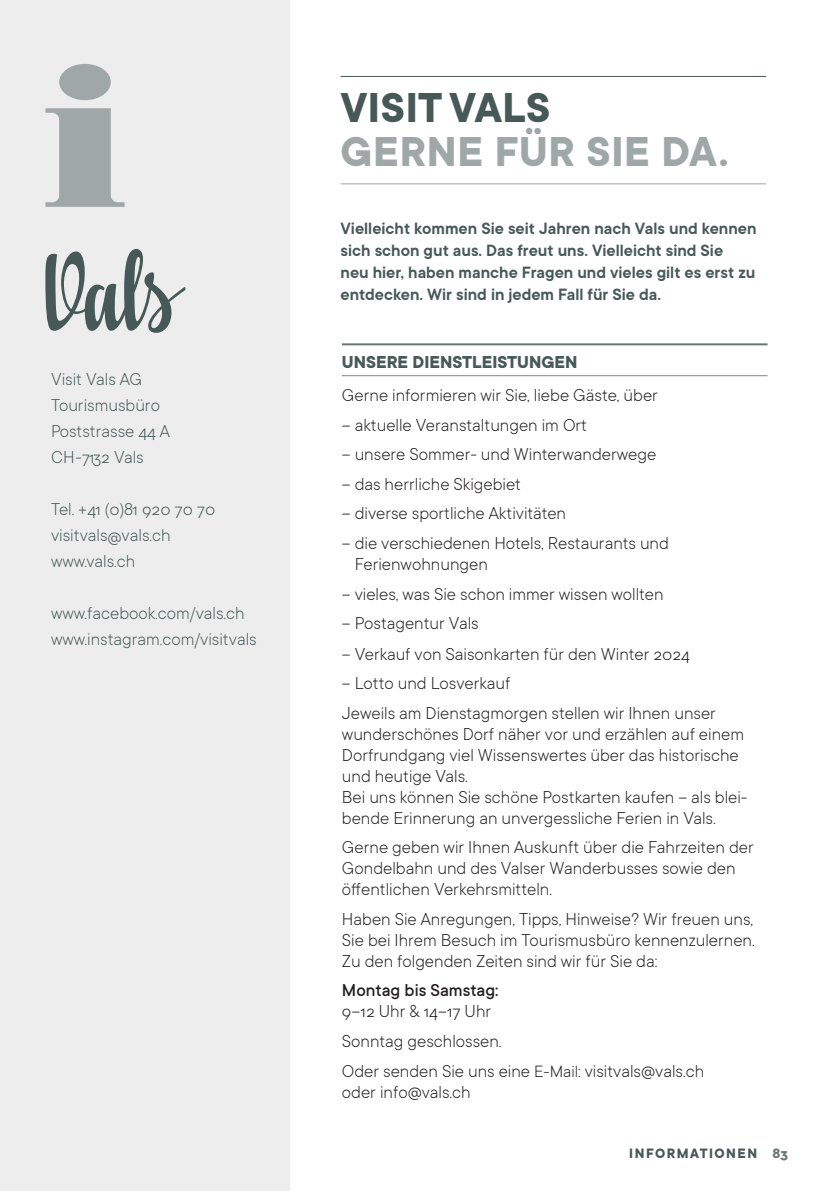
<style>
.page{position:relative;width:840px;height:1191px;background:#fff}
.page>*{position:absolute;margin:0;border:0;box-sizing:border-box;transform-origin:0 0}
.t1{font:700 46px "TT Commons";letter-spacing:.015em;color:#9fa8a7}
.t2{font:700 46px "TT Commons";letter-spacing:.015em;color:#475957}
.t3{font:300 19px/21px "TT Commons";color:#231f20}
.t4{font:300 19px/26px "TT Commons";color:#475957}
.t5{font:700 19px "TT Commons";color:#475957}
.t6{font:500 19px "TT Commons";color:#231f20}
.t7{font:600 18px/22px "TT Commons";color:#475957}
.t8{font:700 15px "TT Commons";letter-spacing:.1em;color:#475957}
.s1{font-size:18px}
.s2{color:#697876}
</style>
<div class="page">
<hr style="left:342px;top:343px;width:425px;height:2px;background:#697876">
<hr style="left:342px;top:375px;width:425px;height:1px;background:#7a8785">
<hr style="left:340px;top:76px;width:425px;height:1px;background:#475957">
<hr style="left:340px;top:183px;width:425px;height:1px;background:#9fa8a7">
<div style="left:0;top:0;width:289px;height:1191px;background:#eeeded"></div>
<svg style="left:45px;top:64px;width:79px;height:143px"></svg>
<svg style="left:45px;top:248px;width:141px;height:85px"></svg>
<p class="t4" style="left:51px;top:365px;width:120px">Visit Vals AG<br>Tourismusbüro<br>Poststrasse 44 A<br>CH-7132 Vals</p>
<p class="t4" style="left:51px;top:495px;width:166px">Tel. +41 (0)81 920 70 70 visitvals@vals.ch www.vals.ch</p>
<p class="t4" style="left:51px;top:599px;width:207px">www.facebook.com/vals.ch www.instagram.com/visitvals</p>
<h1 class="t2" style="left:340px;top:78px;width:211px">VISITVALS</h1>
<h1 class="t1" style="left:340px;top:122px;width:389px">GERNE FÜR SIE DA.</h1>
<p class="t7" style="left:340px;top:217px;width:417px">Vielleicht kommen Sie seit Jahren nach Vals und kennen sich schon gut aus. Das freut uns. Vielleicht sind Sie<br>neu hier, haben manche Fragen und vieles gilt es erst zu entdecken. Wir sind in jedem Fall für Sie da.</p>
<p class="t5" style="left:342px;top:349px;width:237px">UNSERE DIENSTLEISTUNGEN</p>
<p class="t3" style="left:342px;top:384px;width:317px">Gerne informieren wir Sie, liebe Gäste, über</p>
<p class="t3" style="left:342px;top:414px;width:246px">– aktuelle Veranstaltungen im Ort</p>
<p class="t3" style="left:342px;top:443px;width:316px">– unsere Sommer- und Winterwanderwege</p>
<p class="t3" style="left:342px;top:473px;width:181px">– das herrliche Skigebiet</p>
<p class="t3" style="left:342px;top:502px;width:225px">– diverse sportliche Aktivitäten</p>
<p class="t3" style="left:354px;top:532px;width:315px;text-indent:-13px">– die verschiedenen Hotels, Restaurants und<br>Ferienwohnungen</p>
<p class="t3" style="left:342px;top:582px;width:323px">– vieles, was Sie schon immer wissen wollten</p>
<p class="t3" style="left:342px;top:612px;width:138px">– Postagentur Vals</p>
<p class="t3" style="left:342px;top:642px;width:349px">– Verkauf von Saisonkarten für den Winter 2024</p>
<p class="t3" style="left:342px;top:667px;width:375px;line-height:29.6px">– Lotto und Losverkauf<br>Jeweils am Dienstagmorgen stellen wir Ihnen unser</p>
<p class="t3" style="left:342px;top:722px;width:407px">wunderschönes Dorf näher vor und erzählen auf einem Dorfrundgang viel Wissenswertes über das historische und heutige Vals.<br>Bei uns können Sie schöne Postkarten kaufen – als blei&shy;bende Erinnerung an unvergessliche Ferien in Vals.</p>
<p class="t3" style="left:342px;top:836px;width:413px">Gerne geben wir Ihnen Auskunft über die Fahrzeiten der<br>Gondelbahn und des Valser Wanderbusses sowie den öffentlichen Verkehrsmitteln.</p>
<p class="t3" style="left:342px;top:907px;width:414px;text-align:justify">Haben Sie Anregungen, Tipps, Hinweise? Wir freuen uns, Sie bei Ihrem Besuch im Tourismusbüro kennenzulernen.<br>Zu den folgenden Zeiten sind wir für Sie da:</p>
<p class="t6" style="left:342px;top:978px;width:158px">Montag bis Samstag:</p>
<p class="t3" style="left:342px;top:995px;width:363px;line-height:30px">9–12 Uhr &amp; 14–17 Uhr<br>Sonntag geschlossen.<br>Oder senden Sie uns eine <span class="s1">E-Mail:</span> visitvals@vals.ch</p>
<p class="t3" style="left:342px;top:1081px;width:130px">oder info@vals.ch</p>
<p class="t8" style="left:628px;top:1143px;width:160px">INFORMATIONEN <span class="s2">83</span></p>
</div>
